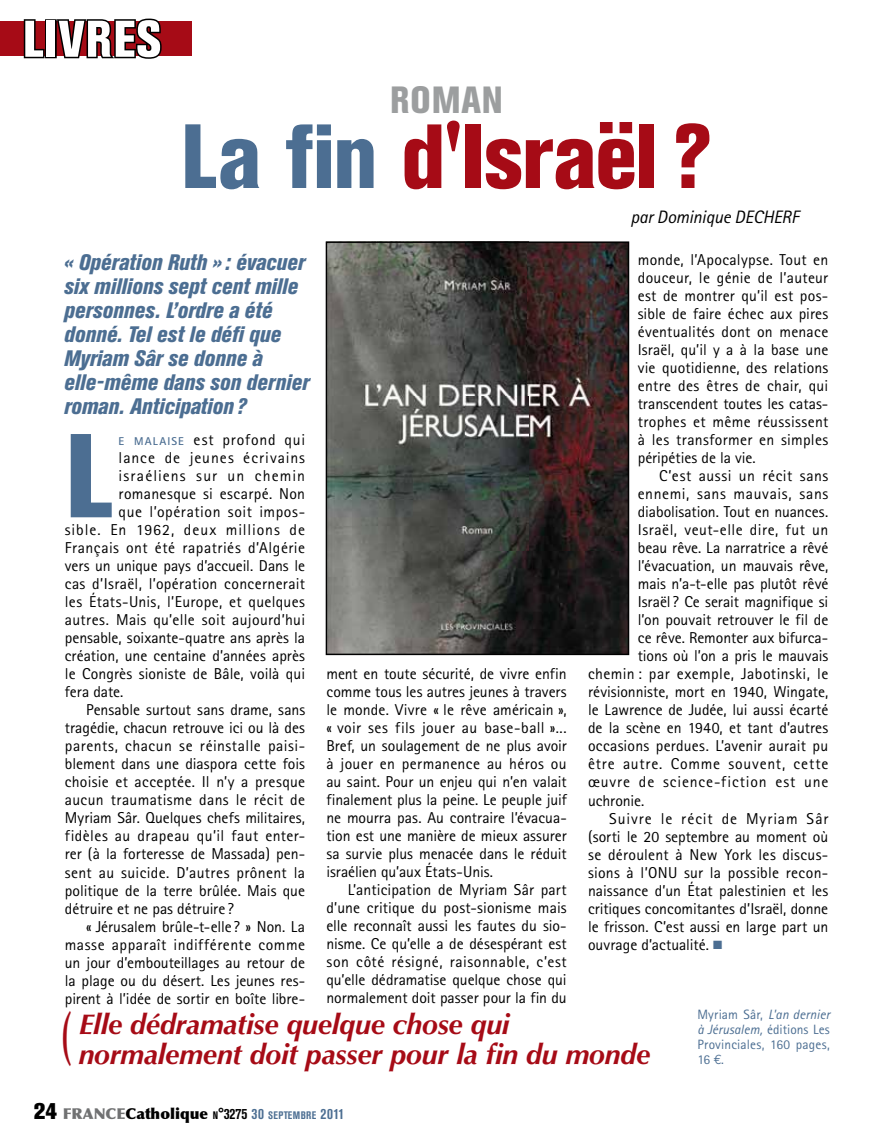
<style>
.page{position:relative;width:893px;height:1140px;background:#fff}
.page>*{position:absolute;margin:0;border:0;box-sizing:border-box;transform-origin:0 0}
.t1{font:800 condensed 117.75px "Akzidenz Grotesk BE";color:#4c6e92}
.t2{font:800 condensed 90px "Akzidenz Grotesk BE";letter-spacing:-.01em;color:#a60b16}
.t3{font:700 66px "Optima";color:#a60b16;scale:.5 1}
.t4{font:800 condensed 51px "Akzidenz Grotesk BE";letter-spacing:.02em;color:#fff}
.t5{font:800 condensed 37.5px "Akzidenz Grotesk BE";letter-spacing:.02em;color:#9c9e9f}
.t6{font:italic 700 28.5px "Optima";letter-spacing:-.01em;color:#a60b16}
.t7{font:italic 800 condensed 22.2px/24px "Akzidenz Grotesk BE";color:#4c6e92;scale:.96 1}
.t8{font:italic 18px "Rotis Sans Serif";letter-spacing:-.01em;color:#000}
.t9{font:15.75px/18px "Rotis Sans Serif";letter-spacing:.01em;color:#000;text-align:justify}
.t10{font:15.75px "Rotis Sans Serif";letter-spacing:.03em;color:#000}
.t11{font:15.75px "Rotis Sans Serif";letter-spacing:.055em;color:#000}
.t12{font:15.75px "Rotis Sans Serif";letter-spacing:.035em;color:#000}
.t13{font:15.75px "Rotis Sans Serif";letter-spacing:.06em;color:#000}
.t14{font:15.75px "Rotis Sans Serif";letter-spacing:.05em;color:#000}
.t15{font:15.75px "Rotis Sans Serif";letter-spacing:.07em;color:#000}
.t16{font:900 15px "Optima";color:#000}
.t17{font:13.5px/15px "Rotis Sans Serif";letter-spacing:.015em;color:#4c6e92;text-align:justify}
.s1{color:#4c6e92}
.s2{font-weight:700;font-size:11.4px;color:#4c6e92}
.s3{font-family:"Akzidenz Grotesk BE";font-weight:800;font-size:22.5px}
.s4{color:#707172}
.s5{font-family:"Akzidenz Grotesk BE";font-weight:700;font-stretch:condensed;font-size:10.8px}
.s6{font-family:"Akzidenz Grotesk BE";font-weight:700;font-stretch:condensed}
.s7{font-family:"Akzidenz Grotesk BE";font-weight:700;font-stretch:condensed;color:#4c6e92}
.s8{font-family:"Akzidenz Grotesk BE";font-weight:700;font-stretch:condensed;font-size:10.8px;color:#4c6e92}
.s9{font-style:italic}
.s10{font-family:"Euro Mono"}
</style>
<div class="page">
<div style="left:0;top:21px;width:191px;height:34px;background:#a60b16"></div>
<svg style="left:22px;top:19px;width:24px;height:40px"></svg>
<div style="left:45px;top:19px;width:12px;height:39px;border:3px solid #000"></div>
<svg style="left:55px;top:18px;width:109px;height:41px"></svg>
<svg style="left:326px;top:241px;width:303px;height:414px;background:#4b4745"></svg>
<h3 class="t4" style="left:23px;top:9px;width:140px">LIVRES</h3>
<h3 class="t5" style="left:390px;top:78px;width:114px">ROMAN</h3>
<h2 class="t2" style="left:181px;top:104px;width:534px"><span class="s1">La fin</span> d'Israël ?</h2>
<p class="t8" style="left:630px;top:206px;width:170px">par Dominique DECHERF</p>
<h3 class="t7" style="left:64px;top:250px;width:257px">« Opération Ruth » : évacuer six millions sept cent mille personnes. L’ordre a été donné. Tel est le défi que<br>Myriam Sâr se donne à elle-même dans son dernier roman. Anticipation ?</h3>
<h1 class="t1" style="left:65px;top:408px;width:51px">L</h1>
<p class="t11" style="left:119px;top:430px;width:188px"><span class="s2">E MALAISE</span> est profond qui</p>
<p class="t13" style="left:119px;top:448px;width:188px">lance de jeunes écrivains</p>
<p class="t15" style="left:119px;top:466px;width:188px">israéliens sur un chemin</p>
<p class="t9" style="left:119px;top:485px;width:188px">romanesque si escarpé. Non</p>
<p class="t12" style="left:119px;top:502px;width:188px">que l’opération soit impos-</p>
<p class="t13" style="left:65px;top:520px;width:242px">sible. En 1962, deux millions de</p>
<p class="t10" style="left:65px;top:538px;width:242px">Français ont été rapatriés d’Algérie</p>
<p class="t9" style="left:65px;top:557px;width:242px">vers un unique pays d’accueil. Dans le</p>
<p class="t9" style="left:65px;top:575px;width:242px">cas d’Israël, l’opération concernerait</p>
<p class="t9" style="left:65px;top:593px;width:242px">les États-Unis, l’Europe, et quelques</p>
<p class="t9" style="left:65px;top:611px;width:242px">autres. Mais qu’elle soit aujourd’hui</p>
<p class="t9" style="left:65px;top:629px;width:242px">pensable, soixante-quatre ans après la</p>
<p class="t9" style="left:65px;top:647px;width:242px">création, une centaine d’années après</p>
<p class="t9" style="left:65px;top:665px;width:242px">le Congrès sioniste de Bâle, voilà qui</p>
<p class="t9" style="left:65px;top:683px;width:60px">fera date.</p>
<p class="t9" style="left:86px;top:701px;width:221px">Pensable surtout sans drame, sans</p>
<p class="t9" style="left:65px;top:719px;width:242px">tragédie, chacun retrouve ici ou là des</p>
<p class="t10" style="left:65px;top:737px;width:242px">parents, chacun se réinstalle paisi-</p>
<p class="t9" style="left:65px;top:755px;width:242px">blement dans une diaspora cette fois</p>
<p class="t9" style="left:65px;top:773px;width:242px">choisie et acceptée. Il n’y a presque</p>
<p class="t9" style="left:65px;top:791px;width:242px">aucun traumatisme dans le récit de</p>
<p class="t9" style="left:65px;top:809px;width:242px">Myriam Sâr. Quelques chefs militaires,</p>
<p class="t9" style="left:65px;top:827px;width:242px">fidèles au drapeau qu’il faut enter-</p>
<p class="t9" style="left:65px;top:845px;width:242px">rer (à la forteresse de Massada) pen-</p>
<p class="t9" style="left:65px;top:863px;width:242px">sent au suicide. D’autres prônent la</p>
<p class="t9" style="left:65px;top:881px;width:242px">politique de la terre brûlée. Mais que</p>
<p class="t9" style="left:65px;top:899px;width:170px">détruire et ne pas détruire ?</p>
<p class="t9" style="left:86px;top:917px;width:221px">« Jérusalem brûle-t-elle ? » Non. La</p>
<p class="t10" style="left:65px;top:935px;width:242px">masse apparaît indifférente comme</p>
<p class="t9" style="left:65px;top:953px;width:242px">un jour d’embouteillages au retour de</p>
<p class="t9" style="left:65px;top:971px;width:242px">la plage ou du désert. Les jeunes res-</p>
<p class="t9" style="left:65px;top:989px;width:242px">pirent à l’idée de sortir en boîte libre-</p>
<p class="t9" style="left:326px;top:664px;width:242px">ment en toute sécurité, de vivre enfin comme tous les autres jeunes à travers le monde. Vivre « le rêve américain », « voir ses fils jouer au base-ball »...<br>Bref, un soulagement de ne plus avoir à jouer en permanence au héros ou au saint. Pour un enjeu qui n’en valait finalement plus la peine. Le peuple juif ne mourra pas. Au contraire l’évacua&shy;tion est une manière de mieux assurer sa survie plus menacée dans le réduit israélien qu’aux États-Unis.</p>
<p class="t9" style="left:326px;top:881px;width:242px;text-indent:21px">L’anticipation de Myriam Sâr part d’une critique du post-sionisme mais elle reconnaît aussi les fautes du sio&shy;nisme. Ce qu’elle a de désespérant est son côté résigné, raisonnable, c’est qu’elle dédramatise quelque chose qui normalement doit passer pour la fin du</p>
<p class="t9" style="left:638px;top:251px;width:192px">monde, l’Apocalypse. Tout en douceur, le génie de l’auteur est de montrer qu’il est pos&shy;sible de faire échec aux pires éventualités dont on menace Israël, qu’il y a à la base une vie quotidienne, des relations entre des êtres de chair, qui transcendent toutes les catas&shy;trophes et même réussissent à les transformer en simples péripéties de la vie.</p>
<p class="t12" style="left:659px;top:467px;width:171px">C’est aussi un récit sans</p>
<p class="t12" style="left:638px;top:485px;width:192px">ennemi, sans mauvais, sans</p>
<p class="t9" style="left:638px;top:503px;width:192px">diabolisation. Tout en nuances.</p>
<p class="t10" style="left:638px;top:521px;width:192px">Israël, veut-elle dire, fut un</p>
<p class="t9" style="left:638px;top:539px;width:192px">beau rêve. La narratrice a rêvé</p>
<p class="t9" style="left:638px;top:557px;width:192px">l’évacuation, un mauvais rêve,</p>
<p class="t9" style="left:638px;top:575px;width:192px">mais n’a-t-elle pas plutôt rêvé</p>
<p class="t9" style="left:638px;top:593px;width:192px">Israël ? Ce serait magnifique si</p>
<p class="t9" style="left:638px;top:611px;width:192px">l’on pouvait retrouver le fil de</p>
<p class="t9" style="left:638px;top:629px;width:192px">ce rêve. Remonter aux bifurca-</p>
<p class="t9" style="left:638px;top:647px;width:192px">tions où l’on a pris le mauvais</p>
<p class="t9" style="left:588px;top:665px;width:242px">chemin : par exemple, Jabotinski, le</p>
<p class="t9" style="left:588px;top:683px;width:242px">révisionniste, mort en 1940, Wingate,</p>
<p class="t9" style="left:588px;top:701px;width:242px">le Lawrence de Judée, lui aussi écarté</p>
<p class="t9" style="left:588px;top:719px;width:242px">de la scène en 1940, et tant d’autres</p>
<p class="t9" style="left:588px;top:737px;width:242px">occasions perdues. L’avenir aurait pu</p>
<p class="t14" style="left:588px;top:755px;width:242px">être autre. Comme souvent, cette</p>
<p class="t11" style="left:588px;top:773px;width:242px">œuvre de science-fiction est une</p>
<p class="t9" style="left:588px;top:791px;width:58px">uchronie.</p>
<p class="t11" style="left:609px;top:809px;width:221px">Suivre le récit de Myriam Sâr</p>
<p class="t9" style="left:588px;top:827px;width:242px">(sorti le 20 septembre au moment où</p>
<p class="t9" style="left:588px;top:845px;width:242px">se déroulent à New York les discus-</p>
<p class="t9" style="left:588px;top:863px;width:242px">sions à l’ONU sur la possible recon-</p>
<p class="t9" style="left:588px;top:881px;width:242px">naissance d’un État palestinien et les</p>
<p class="t9" style="left:588px;top:899px;width:242px">critiques concomitantes d’Israël, donne</p>
<p class="t9" style="left:588px;top:917px;width:242px">le frisson. C’est aussi en large part un</p>
<p class="t9" style="left:588px;top:935px;width:136px">ouvrage d’actualité. <span class="s1">■</span></p>
<h3 class="t3" style="left:61px;top:996px;width:23px">(</h3>
<h3 class="t6" style="left:79px;top:1007px;width:433px">Elle dédramatise quelque chose qui</h3>
<h3 class="t6" style="left:79px;top:1037px;width:573px">normalement doit passer pour la fin du monde</h3>
<p class="t16" style="left:34px;top:1104px;width:312px"><span class="s3">24</span> <span class="s4">FRANCE</span>Catholique <span class="s5">N</span><span class="s6">°3275</span> <span class="s7">30</span> <span class="s8">SEPTEMBRE</span> <span class="s7">2011</span></p>
<p class="t17" style="left:697px;top:1007px;width:134px">Myriam Sâr, <span class="s9">L'an dernier à Jérusalem,</span> éditions Les Provinciales, 160 pages, 16 <span class="s10">€</span>.</p>
</div>
